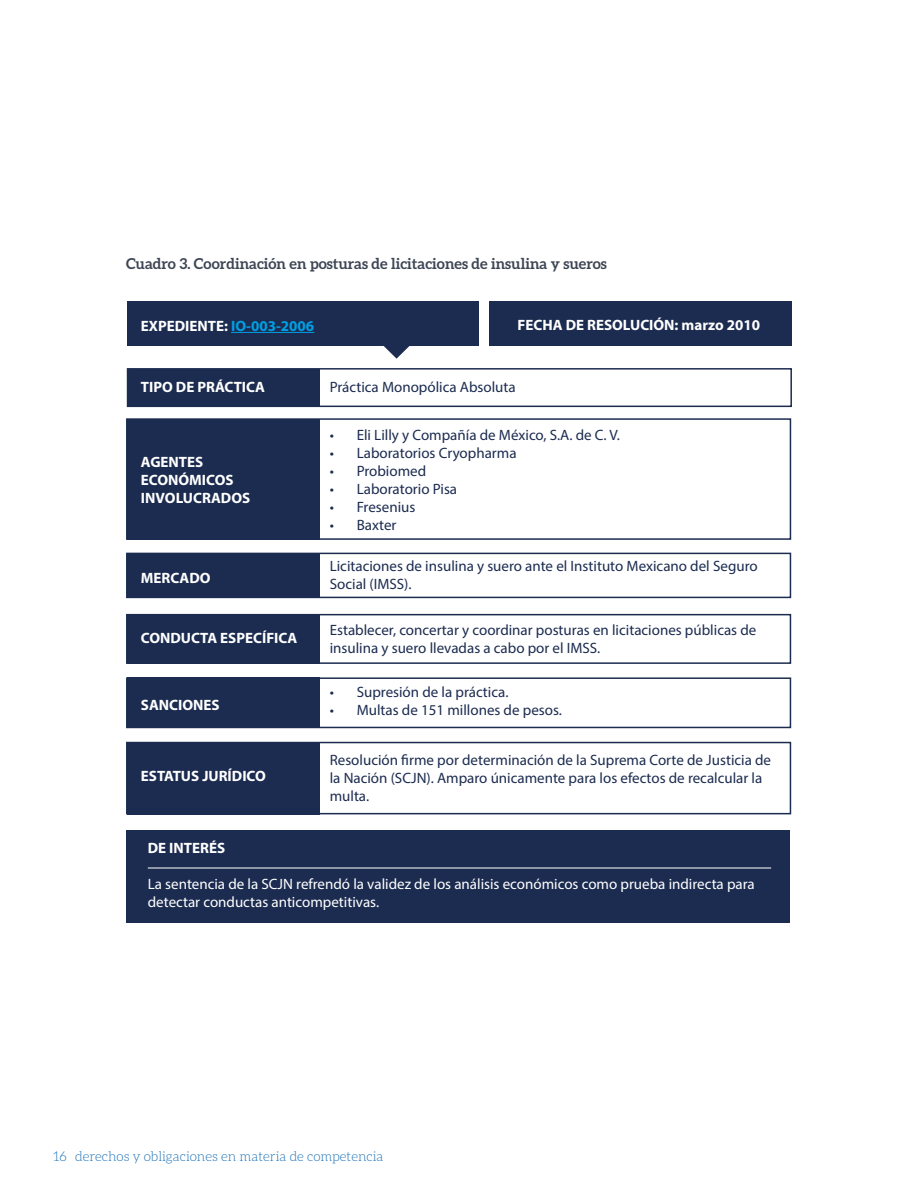
<style>
.page{position:relative;width:918px;height:1188px;background:#fff}
.page>*{position:absolute;margin:0;border:0;box-sizing:border-box;transform-origin:0 0}
.t1{font:15px/18px "Myriad Pro";color:#1c2c50}
.t2{font:700 15px/18px "Myriad Pro";color:#fff}
.t3{font:15px/18px "Myriad Pro";color:#fff}
.t4{font:700 15px "Aleo";color:#3d4554}
.t5{font:300 13.5px "Aleo";color:#1d71b8}
.s1{color:#009fe3}
</style>
<div class="page">
<div style="left:127px;top:302px;width:352px;height:44px;background:#1c2c50"></div>
<div style="left:127px;top:419px;width:192px;height:121px;background:#1c2c50"></div>
<div style="left:126px;top:418px;width:665px;height:122px;border:2px solid #1c2c50"></div>
<div style="left:489px;top:302px;width:302px;height:44px;background:#1c2c50"></div>
<svg style="left:384px;top:346px;width:25px;height:13px"></svg>
<div style="left:127px;top:553px;width:192px;height:45px;background:#1c2c50"></div>
<div style="left:127px;top:614px;width:192px;height:50px;background:#1c2c50"></div>
<div style="left:126px;top:553px;width:665px;height:45px;border:2px solid #1c2c50"></div>
<div style="left:127px;top:677px;width:192px;height:51px;background:#1c2c50"></div>
<div style="left:126px;top:677px;width:665px;height:51px;border:2px solid #1c2c50"></div>
<div style="left:126px;top:614px;width:665px;height:50px;border:2px solid #1c2c50"></div>
<div style="left:126px;top:742px;width:665px;height:72px;border:2px solid #1c2c50"></div>
<div style="left:127px;top:742px;width:192px;height:72px;background:#1c2c50"></div>
<div style="left:128px;top:369px;width:192px;height:37px;background:#1c2c50"></div>
<div style="left:127px;top:368px;width:665px;height:39px;border:2px solid #1c2c50"></div>
<hr style="left:231px;top:332px;width:83px;height:1px;background:#009fe3">
<div style="left:126px;top:830px;width:664px;height:93px;background:#1c2c50"></div>
<hr style="left:148px;top:868px;width:623px;height:1px;background:#fff">
<p class="t4" style="left:126px;top:255px;width:482px">Cuadro 3. Coordinación en posturas de licitaciones de insulina y sueros</p>
<p class="t2" style="left:141px;top:316px;width:175px">EXPEDIENTE: <span class="s1">IO-003-2006</span></p>
<p class="t2" style="left:518px;top:315px;width:244px">FECHA DE RESOLUCIÓN: marzo 2010</p>
<p class="t2" style="left:141px;top:378px;width:126px">TIPO DE PRÁCTICA</p>
<p class="t2" style="left:141px;top:452px;width:111px">AGENTES<br>ECONÓMICOS<br>INVOLUCRADOS</p>
<p class="t2" style="left:141px;top:568px;width:71px">MERCADO</p>
<p class="t2" style="left:141px;top:629px;width:158px">CONDUCTA ESPECÍFICA</p>
<p class="t2" style="left:141px;top:696px;width:80px">SANCIONES</p>
<p class="t2" style="left:141px;top:767px;width:126px">ESTATUS JURÍDICO</p>
<p class="t1" style="left:330px;top:378px;width:188px">Práctica Monopólica Absoluta</p>
<p class="t1" style="left:330px;top:426px;width:292px">• Eli Lilly y Compañía de México, S.A. de C. V.</p>
<p class="t1" style="left:330px;top:444px;width:188px">• Laboratorios Cryopharma</p>
<p class="t1" style="left:330px;top:462px;width:98px">• Probiomed</p>
<p class="t1" style="left:330px;top:480px;width:129px">• Laboratorio Pisa</p>
<p class="t1" style="left:330px;top:498px;width:87px">• Fresenius</p>
<p class="t1" style="left:330px;top:516px;width:68px">• Baxter</p>
<p class="t1" style="left:330px;top:557px;width:429px">Licitaciones de insulina y suero ante el Instituto Mexicano del Seguro<br>Social (IMSS).</p>
<p class="t1" style="left:330px;top:621px;width:428px">Establecer, concertar y coordinar posturas en licitaciones públicas de insulina y suero llevadas a cabo por el IMSS.</p>
<p class="t1" style="left:330px;top:683px;width:180px">• Supresión de la práctica.</p>
<p class="t1" style="left:330px;top:701px;width:234px">• Multas de 151 millones de pesos.</p>
<p class="t1" style="left:330px;top:751px;width:443px">Resolución firme por determinación de la Suprema Corte de Justicia de la Nación (SCJN). Amparo únicamente para los efectos de recalcular la multa.</p>
<p class="t2" style="left:148px;top:839px;width:79px">DE INTERÉS</p>
<p class="t3" style="left:148px;top:875px;width:609px">La sentencia de la SCJN refrendó la validez de los análisis económicos como prueba indirecta para detectar conductas anticompetitivas.</p>
<p class="t5" style="left:53px;top:1149px;width:332px">16 derechos y obligaciones en materia de competencia</p>
</div>
